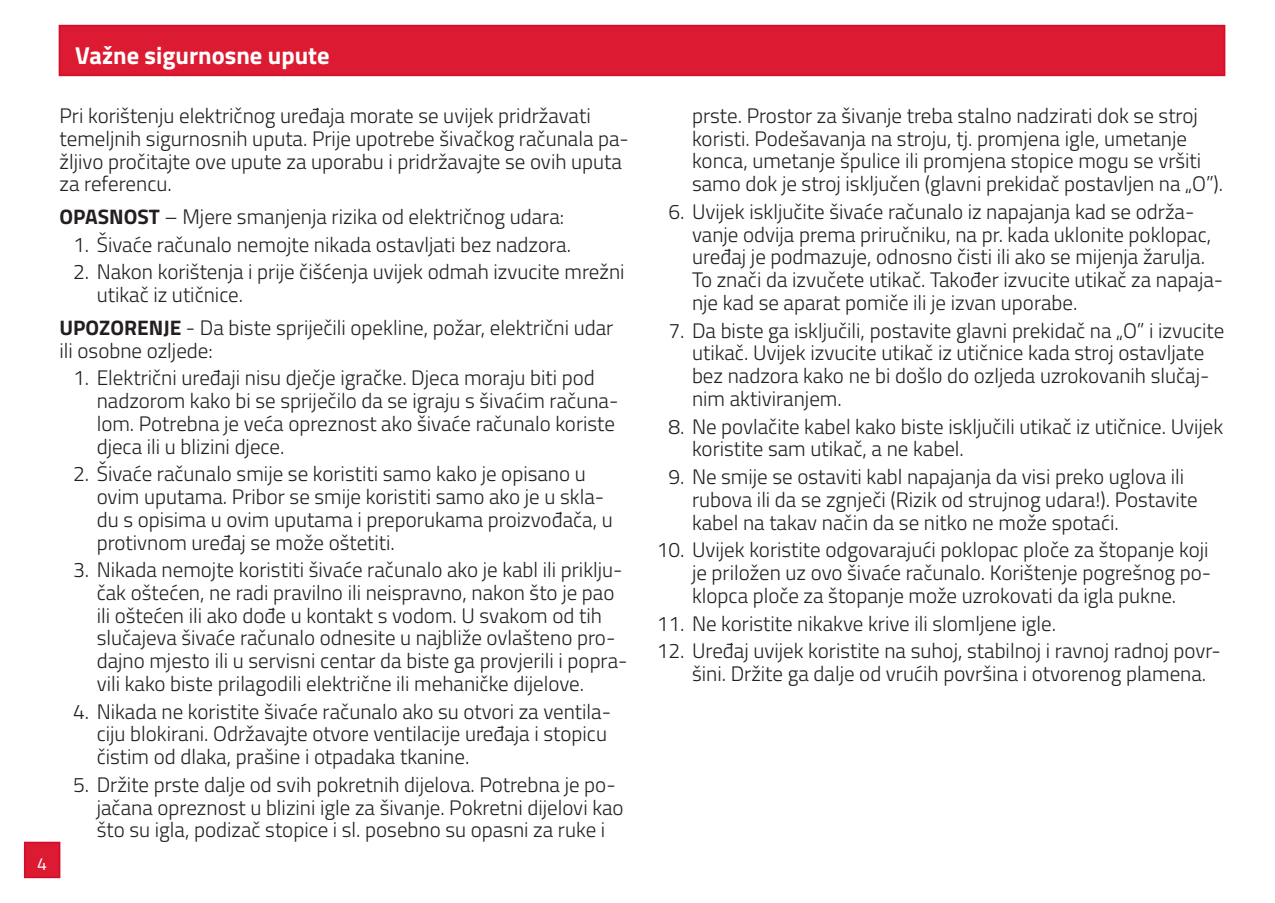
<style>
.page{position:relative;width:1275px;height:903px;background:#fff}
.page>*{position:absolute;margin:0;border:0;box-sizing:border-box;transform-origin:0 0}
.t1{font:700 24.5px "Titillium Web";color:#fff}
.t2{font:300 21px/22.8px "Titillium Web";color:#231f20}
.t3{font:17.5px "Titillium Web";color:#fff}
.s1{font-weight:700}
</style>
<div class="page">
<div style="left:25px;top:842px;width:35px;height:35px;background:#dc1a32"></div>
<div style="left:24px;top:842px;width:36px;height:36px;border:2px solid #d30d2b"></div>
<div style="left:60px;top:26px;width:1164px;height:49px;background:#dc1a32"></div>
<div style="left:59px;top:25px;width:1166px;height:51px;border:2px solid #d30d2b"></div>
<p class="t3" style="left:37px;top:851px;width:11px">4</p>
<p class="t1" style="left:75px;top:37px;width:256px">Važne sigurnosne upute</p>
<p class="t2" style="left:60px;top:103px;width:571px">Pri korištenju električnog uređaja morate se uvijek pridržavati temeljnih sigurnosnih uputa. Prije upotrebe šivačkog računala pa&shy;žljivo pročitajte ove upute za uporabu i pridržavajte se ovih uputa za referencu.</p>
<p class="t2" style="left:60px;top:204px;width:506px"><span class="s1">OPASNOST</span> – Mjere smanjenja rizika od električnog udara:</p>
<p class="t2" style="left:73px;top:232px;width:499px">1. Šivaće računalo nemojte nikada ostavljati bez nadzora.</p>
<p class="t2" style="left:97px;top:260px;width:529px;text-indent:-24px">2. Nakon korištenja i prije čišćenja uvijek odmah izvucite mrežni utikač iz utičnice.</p>
<p class="t2" style="left:60px;top:315px;width:555px"><span class="s1">UPOZORENJE</span> - Da biste spriječili opekline, požar, električni udar ili osobne ozljede:</p>
<p class="t2" style="left:97px;top:365px;width:523px;text-indent:-24px">1. Električni uređaji nisu dječje igračke. Djeca moraju biti pod nadzorom kako bi se spriječilo da se igraju s šivaćim računa&shy;lom. Potrebna je veća opreznost ako šivaće računalo koriste djeca ili u blizini djece.</p>
<p class="t2" style="left:97px;top:461px;width:518px;text-indent:-24px">2. Šivaće računalo smije se koristiti samo kako je opisano u ovim uputama. Pribor se smije koristiti samo ako je u skla&shy;du s opisima u ovim uputama i preporukama proizvođača, u protivnom uređaj se može oštetiti.</p>
<p class="t2" style="left:97px;top:557px;width:532px;text-indent:-24px">3. Nikada nemojte koristiti šivaće računalo ako je kabl ili priklju&shy;čak oštećen, ne radi pravilno ili neispravno, nakon što je pao ili oštećen ili ako dođe u kontakt s vodom. U svakom od tih slučajeva šivaće računalo odnesite u najbliže ovlašteno pro&shy;dajno mjesto ili u servisni centar da biste ga provjerili i popra&shy;vili kako biste prilagodili električne ili mehaničke dijelove.</p>
<p class="t2" style="left:97px;top:699px;width:516px;text-indent:-24px">4. Nikada ne koristite šivaće računalo ako su otvori za ventila&shy;ciju blokirani. Održavajte otvore ventilacije uređaja i stopicu čistim od dlaka, prašine i otpadaka tkanine.</p>
<p class="t2" style="left:97px;top:772px;width:528px;text-indent:-24px">5. Držite prste dalje od svih pokretnih dijelova. Potrebna je po&shy;jačana opreznost u blizini igle za šivanje. Pokretni dijelovi kao što su igla, podizač stopice i sl. posebno su opasni za ruke i</p>
<p class="t2" style="left:692px;top:103px;width:533px">prste. Prostor za šivanje treba stalno nadzirati dok se stroj koristi. Podešavanja na stroju, tj. promjena igle, umetanje konca, umetanje špulice ili promjena stopice mogu se vršiti samo dok je stroj isključen (glavni prekidač postavljen na „O”).</p>
<p class="t2" style="left:692px;top:199px;width:533px;text-indent:-24px">6. Uvijek isključite šivaće računalo iz napajanja kad se održa&shy;vanje odvija prema priručniku, na pr. kada uklonite poklopac, uređaj je podmazuje, odnosno čisti ili ako se mijenja žarulja.<br>To znači da izvučete utikač. Također izvucite utikač za napaja&shy;nje kad se aparat pomiče ili je izvan uporabe.</p>
<p class="t2" style="left:692px;top:318px;width:534px;text-indent:-24px">7. Da biste ga isključili, postavite glavni prekidač na „O” i izvucite utikač. Uvijek izvucite utikač iz utičnice kada stroj ostavljate bez nadzora kako ne bi došlo do ozljeda uzrokovanih slučaj&shy;nim aktiviranjem.</p>
<p class="t2" style="left:692px;top:414px;width:533px;text-indent:-24px">8. Ne povlačite kabel kako biste isključili utikač iz utičnice. Uvijek koristite sam utikač, a ne kabel.</p>
<p class="t2" style="left:692px;top:464px;width:507px;text-indent:-24px">9. Ne smije se ostaviti kabl napajanja da visi preko uglova ili rubova ili da se zgnječi (Rizik od strujnog udara!). Postavite kabel na takav način da se nitko ne može spotaći.</p>
<p class="t2" style="left:692px;top:537px;width:521px;text-indent:-35px">10. Uvijek koristite odgovarajući poklopac ploče za štopanje koji je priložen uz ovo šivaće računalo. Korištenje pogrešnog po&shy;klopca ploče za štopanje može uzrokovati da igla pukne.</p>
<p class="t2" style="left:657px;top:611px;width:401px">11. Ne koristite nikakve krive ili slomljene igle.</p>
<p class="t2" style="left:692px;top:638px;width:530px;text-indent:-35px">12. Uređaj uvijek koristite na suhoj, stabilnoj i ravnoj radnoj povr&shy;šini. Držite ga dalje od vrućih površina i otvorenog plamena.</p>
</div>
